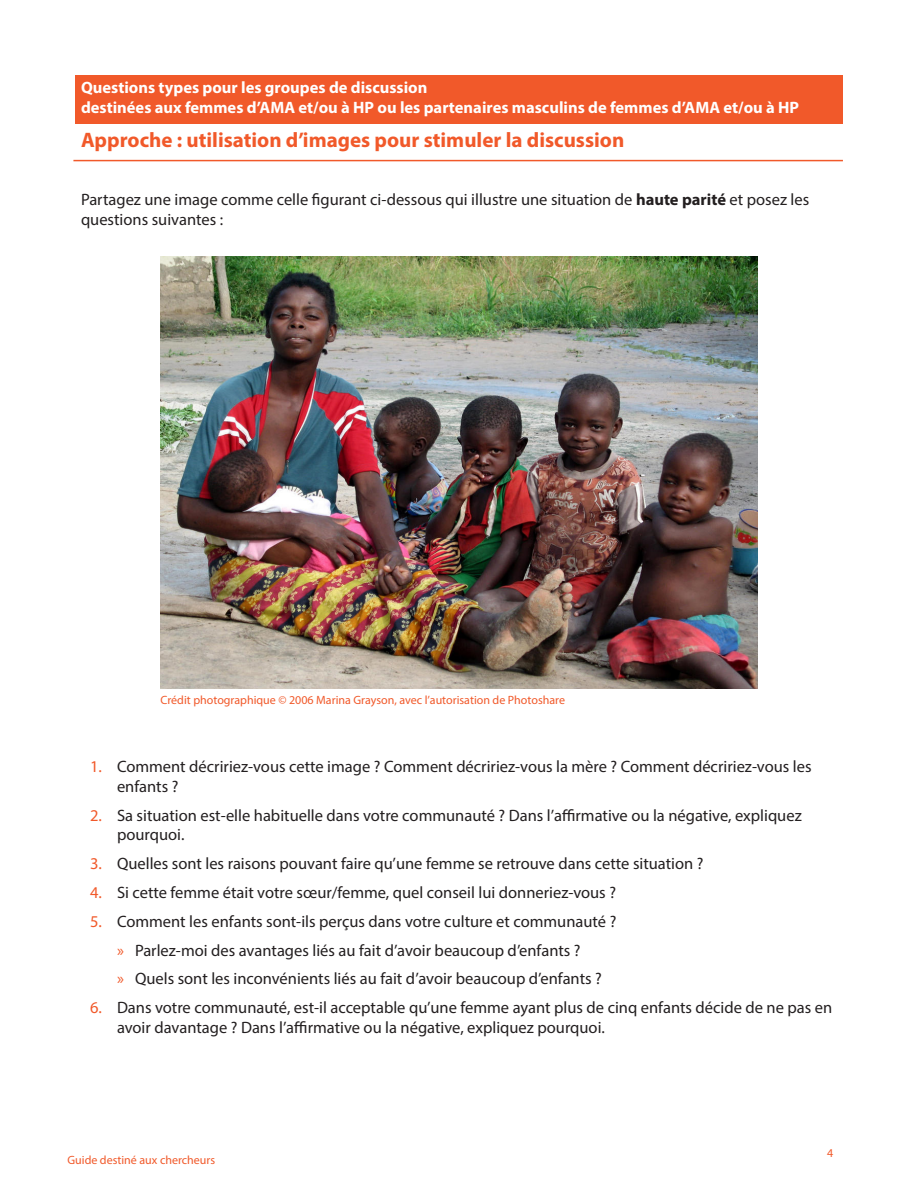
<style>
.page{position:relative;width:918px;height:1188px;background:#fff}
.page>*{position:absolute;margin:0;border:0;box-sizing:border-box;transform-origin:0 0}
.Heading3{font:700 21px "Myriad Pro";color:#f1592a}
.t1{font:16.5px/19.8px "Myriad Pro";color:#231f20}
.Heading4-orange{font:700 16.5px/19.8px "Myriad Pro";color:#fff}
.t2{font:12px "Myriad Pro";color:#f1592a}
.s1{font-weight:700}
.s2{color:#f1592a}
</style>
<div class="page">
<div style="left:75px;top:75px;width:768px;height:48px;background:#f1592a"></div>
<img style="left:161px;top:256px;width:596px;height:433px">
<hr style="left:73px;top:160px;width:770px;height:1px;background:#f1592a">
<p class="Heading4-orange" style="left:81px;top:77px;width:720px">Questions types pour les groupes de discussion<br>destinées aux femmes d’AMA et/ou à HP ou les partenaires masculins de femmes d’AMA et/ou à HP</p>
<p class="Heading3" style="left:81px;top:127px;width:545px">Approche : utilisation d’images pour stimuler la discussion</p>
<p class="t1" style="left:81px;top:189px;width:730px">Partagez une image comme celle figurant ci-dessous qui illustre une situation de <span class="s1">haute parité</span> et posez les questions suivantes :</p>
<p class="t2" style="left:161px;top:693px;width:406px">Crédit photographique © 2006 Marina Grayson, avec l’autorisation de Photoshare</p>
<p class="t1" style="left:117px;top:756px;width:696px;text-indent:-27px"><span class="s2">1.</span> Comment décririez-vous cette image ? Comment décririez-vous la mère ? Comment décririez-vous les enfants ?</p>
<p class="t1" style="left:117px;top:805px;width:686px;text-indent:-27px"><span class="s2">2.</span> Sa situation est-elle habituelle dans votre communauté ? Dans l’affirmative ou la négative, expliquez pourquoi.</p>
<p class="t1" style="left:90px;top:853px;width:615px"><span class="s2">3.</span> Quelles sont les raisons pouvant faire qu’une femme se retrouve dans cette situation ?</p>
<p class="t1" style="left:90px;top:882px;width:528px"><span class="s2">4.</span> Si cette femme était votre sœur/femme, quel conseil lui donneriez-vous ?</p>
<p class="t1" style="left:90px;top:911px;width:528px"><span class="s2">5.</span> Comment les enfants sont-ils perçus dans votre culture et communauté ?</p>
<p class="t1" style="left:117px;top:940px;width:465px"><span class="s2">»</span> Parlez-moi des avantages liés au fait d’avoir beaucoup d’enfants ?</p>
<p class="t1" style="left:117px;top:969px;width:486px"><span class="s2">»</span> Quels sont les inconvénients liés au fait d’avoir beaucoup d’enfants ?</p>
<p class="t1" style="left:117px;top:997px;width:717px;text-indent:-27px"><span class="s2">6.</span> Dans votre communauté, est-il acceptable qu’une femme ayant plus de cinq enfants décide de ne pas en avoir davantage ? Dans l’affirmative ou la négative, expliquez pourquoi.</p>
<p class="t2" style="left:68px;top:1152px;width:149px">Guide destiné aux chercheurs</p>
<p class="t2" style="left:827px;top:1145px;width:8px">4</p>
</div>
